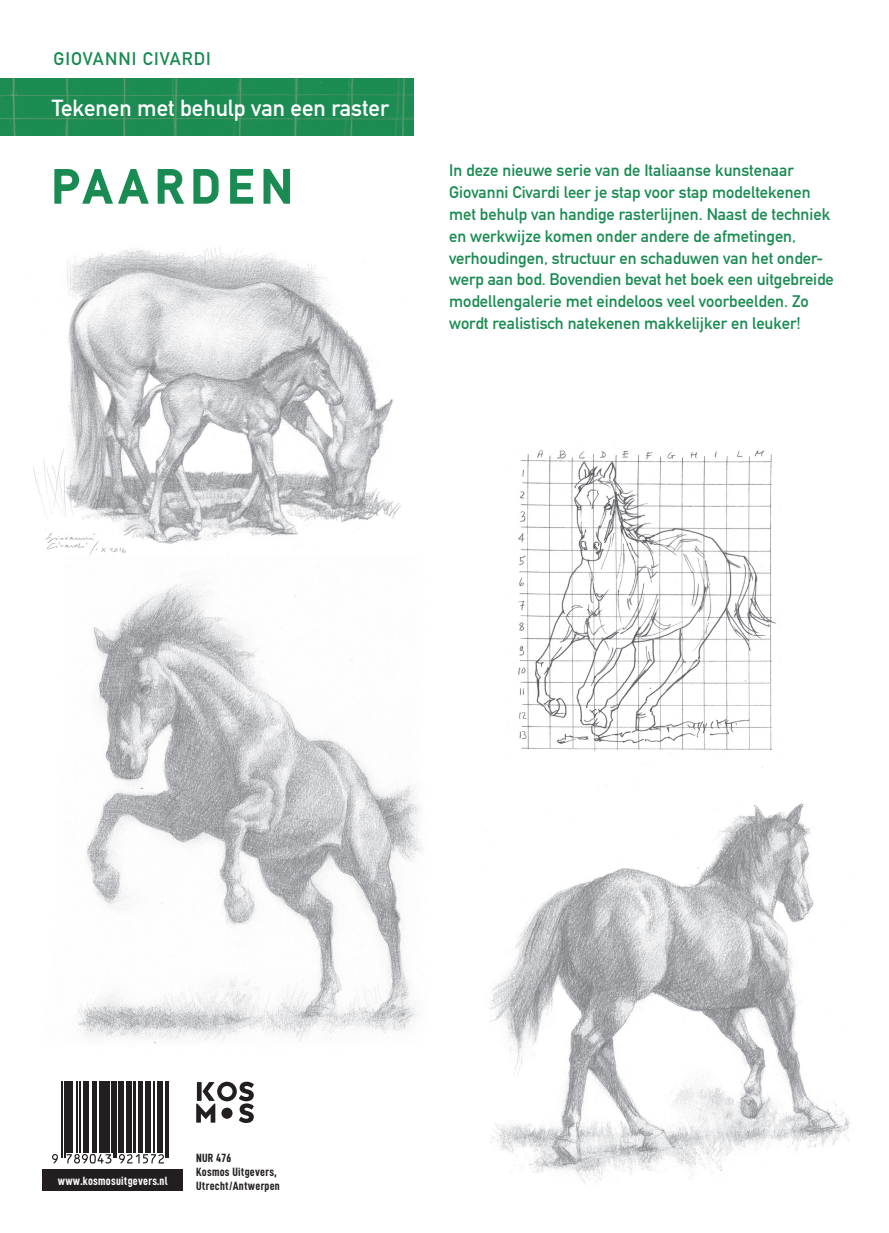
<style>
.page{position:relative;width:889px;height:1233px;background:#fff}
.page>*{position:absolute;margin:0;border:0;box-sizing:border-box;transform-origin:0 0}
.t1{font:700 45.9px "DIN Alternate";letter-spacing:.17em;color:#198b52}
.t2{font:700 22.95px "DIN Alternate";color:#fff}
.t3{font:700 18px "DIN Alternate";letter-spacing:.06em;color:#198b52}
.t4{font:700 16.5px/21.8px "DIN Alternate";color:#198b52}
.t5{font:12px/14.2px "D DIN Condensed Bold";letter-spacing:.02em;color:#231f20}
.t6{font:12px "D DIN Condensed Bold";letter-spacing:.02em;color:#fff}
</style>
<div class="page">
<div style="left:42px;top:1168px;width:140px;height:22px;background:#231f20"></div>
<svg style="left:196px;top:1081px;width:58px;height:41px"></svg>
<div style="left:221px;top:1107px;width:11px;height:11px;background:#231f20;border-radius:50%"></div>
<svg style="left:54px;top:169px;width:95px;height:35px"></svg>
<svg style="left:157px;top:169px;width:28px;height:35px"></svg>
<svg style="left:193px;top:169px;width:26px;height:35px"></svg>
<svg style="left:230px;top:169px;width:24px;height:35px"></svg>
<svg style="left:263px;top:169px;width:28px;height:35px"></svg>
<img style="left:69px;top:555px;width:354px;height:489px">
<img style="left:33px;top:247px;width:368px;height:308px">
<img style="left:486px;top:803px;width:364px;height:381px">
<img style="left:518px;top:442px;width:258px;height:311px">
<img style="left:0;top:79px;width:413px;height:56px">
<svg style="left:52px;top:1154px;width:6px;height:9px"></svg>
<hr style="left:62px;top:1081px;width:1px;height:76px;background:#231f20">
<hr style="left:64px;top:1081px;width:1px;height:76px;background:#231f20">
<hr style="left:66px;top:1081px;width:4px;height:71px;background:#231f20">
<hr style="left:71px;top:1081px;width:2px;height:71px;background:#231f20">
<hr style="left:77px;top:1081px;width:1px;height:71px;background:#231f20">
<hr style="left:80px;top:1081px;width:1px;height:71px;background:#231f20">
<hr style="left:83px;top:1081px;width:1px;height:71px;background:#231f20">
<hr style="left:85px;top:1081px;width:4px;height:71px;background:#231f20">
<hr style="left:92px;top:1081px;width:2px;height:71px;background:#231f20">
<hr style="left:96px;top:1081px;width:1px;height:71px;background:#231f20">
<hr style="left:99px;top:1081px;width:3px;height:71px;background:#231f20">
<hr style="left:103px;top:1081px;width:2px;height:71px;background:#231f20">
<svg style="left:67px;top:1153px;width:45px;height:10px"></svg>
<hr style="left:106px;top:1081px;width:4px;height:71px;background:#231f20">
<hr style="left:111px;top:1081px;width:1px;height:71px;background:#231f20">
<hr style="left:114px;top:1081px;width:1px;height:76px;background:#231f20">
<hr style="left:116px;top:1081px;width:1px;height:76px;background:#231f20">
<hr style="left:118px;top:1081px;width:3px;height:71px;background:#231f20">
<hr style="left:122px;top:1081px;width:2px;height:71px;background:#231f20">
<hr style="left:126px;top:1081px;width:2px;height:71px;background:#231f20">
<hr style="left:129px;top:1081px;width:3px;height:71px;background:#231f20">
<hr style="left:134px;top:1081px;width:2px;height:71px;background:#231f20">
<hr style="left:138px;top:1081px;width:3px;height:71px;background:#231f20">
<hr style="left:142px;top:1081px;width:1px;height:71px;background:#231f20">
<hr style="left:145px;top:1081px;width:3px;height:71px;background:#231f20">
<hr style="left:149px;top:1081px;width:1px;height:71px;background:#231f20">
<hr style="left:154px;top:1081px;width:1px;height:71px;background:#231f20">
<svg style="left:119px;top:1154px;width:45px;height:9px"></svg>
<hr style="left:157px;top:1081px;width:3px;height:71px;background:#231f20">
<hr style="left:161px;top:1081px;width:2px;height:71px;background:#231f20">
<hr style="left:165px;top:1081px;width:1px;height:76px;background:#231f20">
<hr style="left:167px;top:1081px;width:2px;height:76px;background:#231f20">
<p class="t3" style="left:54px;top:45px;width:159px">GIOVANNI CIVARDI</p>
<h2 class="t2" style="left:52px;top:91px;width:338px">Tekenen met behulp van een raster</h2>
<h1 class="t1" style="left:52px;top:151px;width:242px">PAARDEN</h1>
<p class="t4" style="left:449px;top:159px;width:386px">In deze nieuwe serie van de Italiaanse kunstenaar Giovanni Civardi leer je stap voor stap modeltekenen met behulp van handige rasterlijnen. Naast de techniek en werkwijze komen onder andere de afmetingen, verhoudingen, structuur en schaduwen van het onder&shy;werp aan bod. Bovendien bevat het boek een uitgebreide modellengalerie met eindeloos veel voorbeelden. Zo wordt realistisch natekenen makkelijker en leuker!</p>
<p class="t6" style="left:58px;top:1173px;width:111px">www.kosmosuitgevers.nl</p>
<p class="t5" style="left:196px;top:1150px;width:85px">NUR 476<br>Kosmos Uitgevers,<br>Utrecht/Antwerpen</p>
</div>
